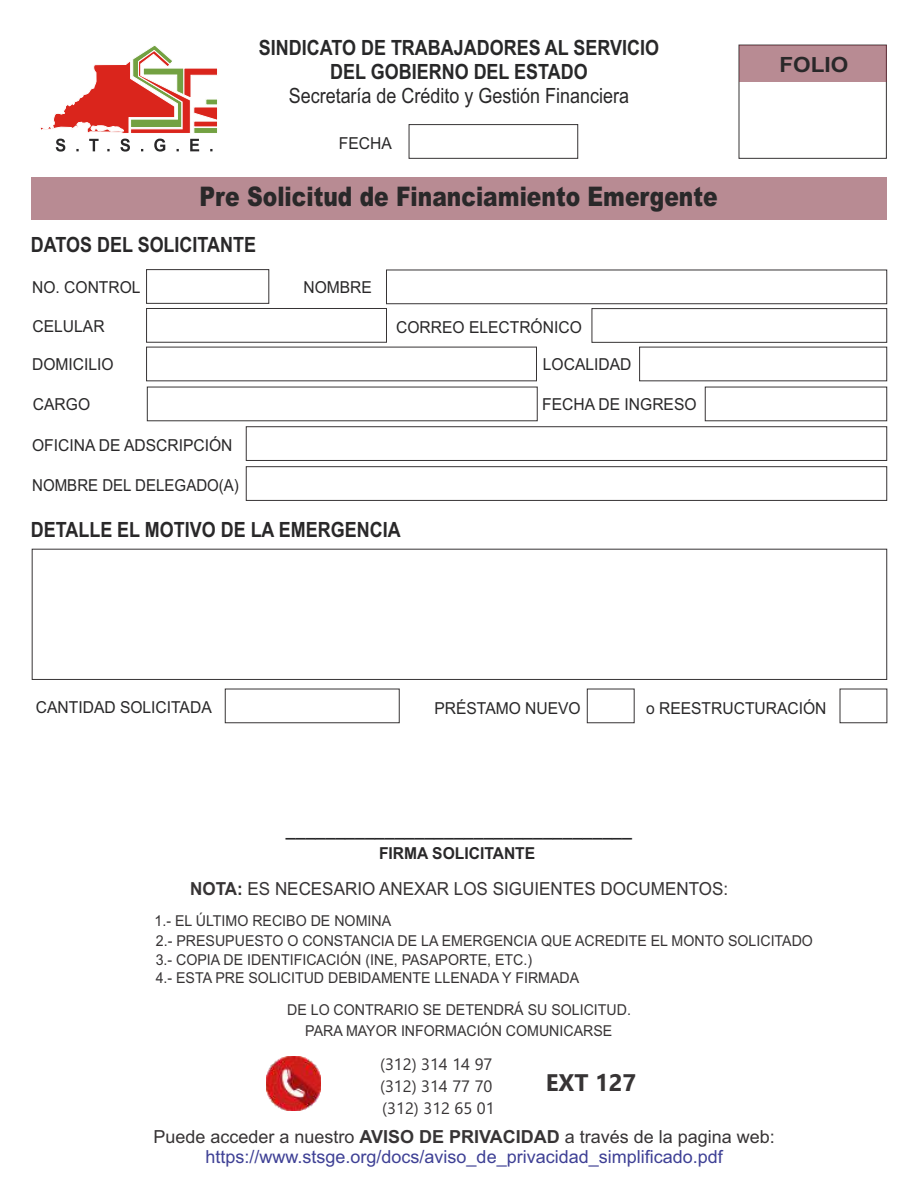
<style>
.page{position:relative;width:918px;height:1188px;background:#fff}
.page>*{position:absolute;margin:0;border:0;box-sizing:border-box;transform-origin:0 0}
.t1{font:900 27px "Arial";color:#292829;scale:.81 1}
.t2{font:700 24px "Ebrima";color:#373435}
.t3{font:700 21px/23.4px "Arial";color:#282829;text-align:center;scale:.86 1}
.t4{font:700 21px "Arial";color:#292829;scale:.86 1}
.t5{font:21px "Arial";color:#292829;scale:.86 1}
.t6{font:700 21px "Arial";color:#292829;scale:1.07 1}
.t7{font:18px/20.1px "Arial";color:#3e4095;text-align:center}
.t8{font:18px "Arial";color:#373435;scale:.95 1}
.t9{font:700 18px "Arial";color:#282829}
.t10{font:16.5px "Arial";color:#292829;scale:.95 1}
.t11{font:16.5px/21.9px "Ebrima";color:#373435}
.t12{font:16.5px "Arial";color:#292829;scale:.91 1}
.t13{font:700 16.5px "Arial";color:#292829;scale:.95 1}
.t14{font:15px/31.7px "Arial";color:#373435;scale:.95 1}
.s1{font-weight:700}
.s2{color:#373435}
.s3{font-weight:700;color:#373435}
</style>
<div class="page">
<div style="left:739px;top:45px;width:148px;height:114px;border:1px solid #373435"></div>
<svg style="left:40px;top:45px;width:177px;height:107px"></svg>
<div style="left:31px;top:178px;width:856px;height:42px;background:#b88b93"></div>
<div style="left:146px;top:269px;width:123px;height:35px;border:1px solid #373435"></div>
<div style="left:386px;top:270px;width:501px;height:34px;border:1px solid #373435"></div>
<div style="left:146px;top:308px;width:241px;height:35px;border:1px solid #373435"></div>
<div style="left:592px;top:308px;width:295px;height:35px;border:1px solid #373435"></div>
<div style="left:147px;top:387px;width:391px;height:34px;border:1px solid #373435"></div>
<div style="left:705px;top:387px;width:182px;height:34px;border:1px solid #373435"></div>
<div style="left:246px;top:426px;width:641px;height:35px;border:1px solid #373435"></div>
<div style="left:246px;top:466px;width:641px;height:35px;border:1px solid #373435"></div>
<div style="left:32px;top:549px;width:855px;height:131px;border:1px solid #373435"></div>
<div style="left:225px;top:689px;width:175px;height:34px;border:1px solid #373435"></div>
<div style="left:587px;top:689px;width:48px;height:34px;border:1px solid #373435"></div>
<div style="left:840px;top:689px;width:47px;height:34px;border:1px solid #373435"></div>
<div style="left:409px;top:124px;width:169px;height:35px;border:1px solid #373435"></div>
<div style="left:739px;top:45px;width:147px;height:37px;background:#b88b93"></div>
<img style="left:267px;top:1057px;width:54px;height:54px">
<h3 class="t3" style="left:259px;top:38px;width:467px">SINDICATO DE TRABAJADORES AL SERVICIO<br>DEL GOBIERNO DEL ESTADO</h3>
<h3 class="t5" style="left:289px;top:87px;width:397px">Secretaría de Crédito y Gestión Financiera</h3>
<p class="t10" style="left:339px;top:137px;width:57px">FECHA</p>
<h1 class="t1" style="left:199px;top:187px;width:641px">Pre Solicitud de Financiamiento Emergente</h1>
<h3 class="t4" style="left:31px;top:237px;width:263px">DATOS DEL SOLICITANTE</h3>
<p class="t10" style="left:32px;top:281px;width:116px">NO. CONTROL</p>
<p class="t10" style="left:303px;top:281px;width:74px">NOMBRE</p>
<p class="t10" style="left:33px;top:320px;width:77px">CELULAR</p>
<p class="t10" style="left:396px;top:321px;width:197px">CORREO ELECTRÓNICO</p>
<p class="t10" style="left:32px;top:358px;width:87px">DOMICILIO</p>
<p class="t10" style="left:543px;top:358px;width:95px">LOCALIDAD</p>
<p class="t10" style="left:33px;top:398px;width:62px">CARGO</p>
<p class="t10" style="left:542px;top:398px;width:164px">FECHA DE INGRESO</p>
<p class="t10" style="left:32px;top:439px;width:212px">OFICINA DE ADSCRIPCIÓN</p>
<p class="t12" style="left:32px;top:479px;width:229px">NOMBRE DEL DELEGADO(A)</p>
<h3 class="t4" style="left:31px;top:522px;width:431px">DETALLE EL MOTIVO DE LA EMERGENCIA</h3>
<h3 class="t6" style="left:780px;top:56px;width:66px">FOLIO</h3>
<p class="t10" style="left:36px;top:701px;width:187px">CANTIDAD SOLICITADA</p>
<p class="t10" style="left:434px;top:702px;width:156px">PRÉSTAMO NUEVO</p>
<p class="t10" style="left:646px;top:702px;width:191px">o REESTRUCTURACIÓN</p>
<p class="t9" style="left:286px;top:823px;width:348px">___________________________________</p>
<p class="t13" style="left:379px;top:847px;width:166px">FIRMA SOLICITANTE</p>
<p class="t8" style="left:190px;top:882px;width:568px"><span class="s1">NOTA:</span> ES NECESARIO ANEXAR LOS SIGUIENTES DOCUMENTOS:</p>
<p class="t14" style="left:155px;top:906px;width:251px">1.- EL ÚLTIMO RECIBO DE NOMINA</p>
<p class="t14" style="left:156px;top:945px;width:398px">3.- COPIA DE IDENTIFICACIÓN (INE, PASAPORTE, ETC.)</p>
<p class="t14" style="left:156px;top:926px;width:693px">2.- PRESUPUESTO O CONSTANCIA DE LA EMERGENCIA QUE ACREDITE EL MONTO SOLICITADO</p>
<p class="t14" style="left:287px;top:963px;width:364px;text-indent:-131px">4.- ESTA PRE SOLICITUD DEBIDAMENTE LLENADA Y FIRMADA<br>DE LO CONTRARIO SE DETENDRÁ SU SOLICITUD.</p>
<p class="t14" style="left:305px;top:1016px;width:325px">PARA MAYOR INFORMACIÓN COMUNICARSE</p>
<p class="t11" style="left:380px;top:1055px;width:116px">(312) 314 14 97 (312) 314 77 70 (312) 312 65 01</p>
<h2 class="t2" style="left:546px;top:1073px;width:92px">EXT 127</h2>
<p class="t7" style="left:153px;top:1128px;width:623px"><span class="s2">Puede acceder a nuestro</span> <span class="s3">AVISO DE PRIVACIDAD</span> <span class="s2">a través de la pagina web: </span>https://www.stsge.org/docs/aviso_de_privacidad_simplificado.pdf</p>
</div>
